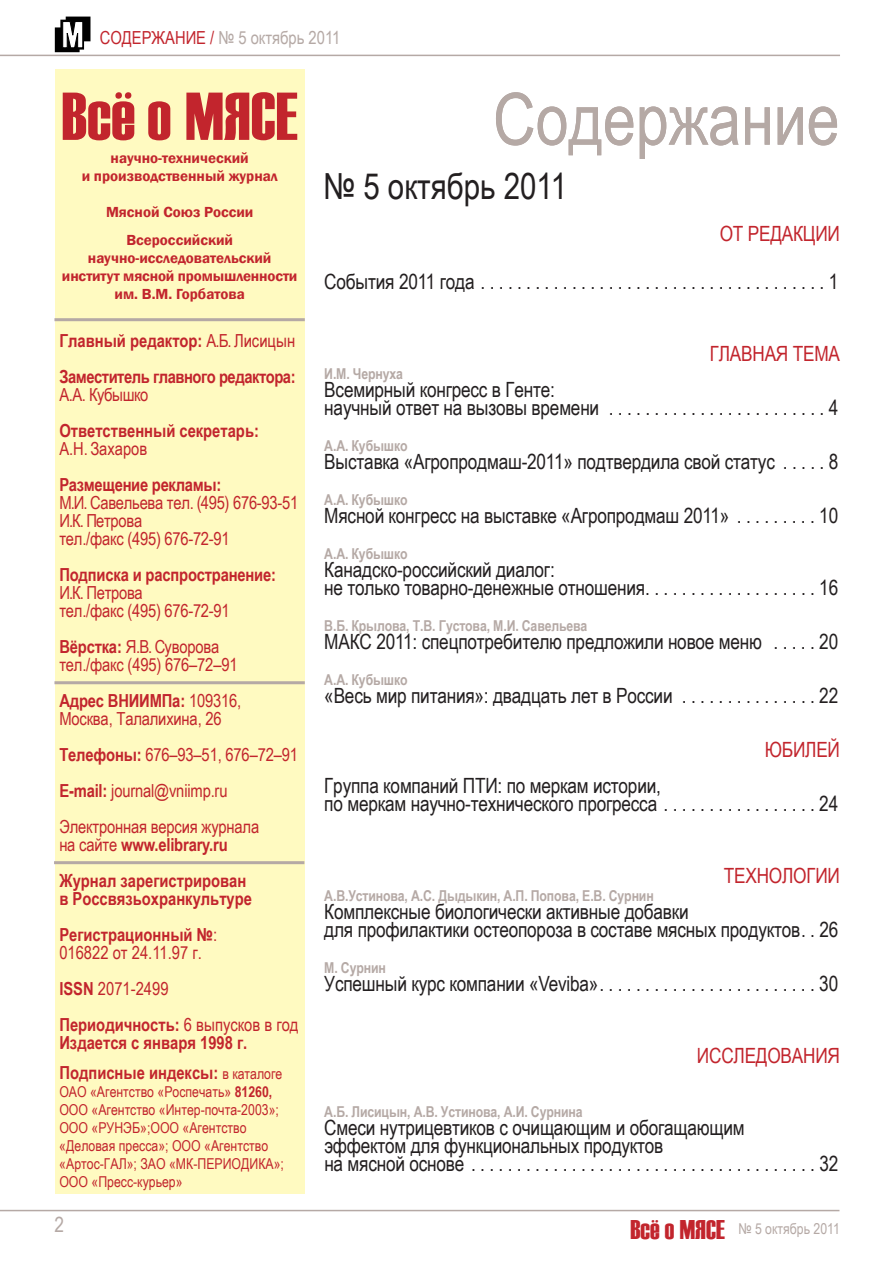
<style>
.page{position:relative;width:893px;height:1264px;background:#fff}
.page>*{position:absolute;margin:0;border:0;box-sizing:border-box;transform-origin:0 0}
.t1{font:72px "Arial Narrow";color:#b5a9a5}
.t2{font:67.5px "Haettenschweiler";color:#c2252d}
.t3{font:36px "Arial Narrow";color:#231f20}
.t4{font:27px "Haettenschweiler";color:#c2252d}
.t5{font:21px/18px "Arial Narrow";letter-spacing:-.01em;color:#231f20}
.t6{font:21px "Arial Narrow";letter-spacing:-.01em;color:#c2252d}
.t7{font:21px "Arial Narrow";color:#b5a9a5}
.t8{font:18px/18px "Arial Narrow";letter-spacing:-.01em;color:#c2252d}
.t9{font:700 18px/36px "Arial Narrow";color:#c2252d}
.t10{font:700 18px/36px "Arial Narrow";letter-spacing:-.025em;color:#c2252d}
.t11{font:18px "Arial Narrow";color:#b5a9a5}
.t12{font:700 15px "Arial Narrow";letter-spacing:-.01em;color:#b5a9a5}
.t13{font:15px/18px "Arial Narrow";color:#c2252d}
.t14{font:600 15px/18px "Franklin Gothic";color:#c2252d;text-align:center}
.t15{font:15px "Arial Narrow";color:#b5a9a5}
.s1{color:#c2252d}
.s2{font-weight:400}
.s3{font-weight:700}
.s4{font-weight:400;font-size:15px}
.s5{font-family:"Haettenschweiler";font-size:27px;color:#c2252d}
</style>
<div class="page">
<hr style="left:0;top:55px;width:840px;height:1px;background:#b5a9a5">
<hr style="left:0;top:1209px;width:839px;height:2px;background:#b5a9a5">
<div style="left:56px;top:29px;width:22px;height:22px;background:#000"></div>
<div style="left:55px;top:27px;width:25px;height:25px;border:3px solid #000"></div>
<div style="left:67px;top:18px;width:22px;height:22px;background:#000"></div>
<div style="left:66px;top:17px;width:24px;height:24px;border:3px solid #000"></div>
<div style="left:60px;top:20px;width:12px;height:9px;border:3px solid #000"></div>
<div style="left:72px;top:40px;width:12px;height:10px;border:3px solid #000"></div>
<svg style="left:62px;top:21px;width:21px;height:27px"></svg>
<div style="left:55px;top:70px;width:249px;height:1124px;background:#fffac1"></div>
<hr style="left:54px;top:318px;width:251px;height:3px;background:#b5a9a5">
<hr style="left:54px;top:681px;width:251px;height:3px;background:#b5a9a5">
<hr style="left:54px;top:861px;width:250px;height:3px;background:#b5a9a5">
<p class="t11" style="left:100px;top:27px;width:242px"><span class="s1">СОДЕРЖАНИЕ /</span> № 5 октябрь 2011</p>
<h2 class="t2" style="left:62px;top:81px;width:238px">Всё о МЯСЕ</h2>
<p class="t14" style="left:82px;top:148px;width:198px">научно-технический<br>и производственный журнал</p>
<p class="t14" style="left:106px;top:197px;width:149px;line-height:28.5px">Мясной Союз России<br>Всероссийский</p>
<p class="t14" style="left:62px;top:249px;width:237px">научно-исследовательский институт мясной промышленности им. В.М. Горбатова</p>
<p class="t10" style="left:59px;top:323px;width:238px">Главный редактор: <span class="s2">А.Б.Лисицын<br></span>Заместитель главного редактора:</p>
<p class="t8" style="left:59px;top:386px;width:90px">А.А. Кубышко</p>
<p class="t9" style="left:59px;top:413px;width:201px">Ответственный секретарь:</p>
<p class="t8" style="left:59px;top:440px;width:89px">А.Н. Захаров</p>
<p class="t9" style="left:59px;top:467px;width:163px">Размещение рекламы:</p>
<p class="t8" style="left:59px;top:494px;width:240px">М.И.Савельева тел. (495) 676-93-51<br>И.К.Петрова<br>тел./факс (495) 676-72-91</p>
<p class="t9" style="left:59px;top:557px;width:218px">Подписка и распространение:</p>
<p class="t8" style="left:59px;top:584px;width:172px">И.К.Петрова<br>тел./факс (495) 676-72-91</p>
<p class="t8" style="left:59px;top:638px;width:180px"><span class="s3">Вёрстка:</span> Я.В.Суворова тел./факс (495) 676–72–91</p>
<p class="t8" style="left:59px;top:692px;width:183px"><span class="s3">Адрес ВНИИМПа:</span> 109316,<br>Москва, Талалихина, 26</p>
<p class="t8" style="left:59px;top:737px;width:240px;line-height:36px"><span class="s3">Телефоны:</span> 676–93–51, 676–72–91<br><span class="s3">E-mail:</span> journal@vniimp.ru<br>Электронная версия журнала</p>
<p class="t9" style="left:59px;top:827px;width:188px"><span class="s2">на сайте</span> www.elibrary.ru<br>Журнал зарегистрирован</p>
<p class="t9" style="left:59px;top:881px;width:194px">в Россвязьохранкультуре<br>Регистрационный №<span class="s2">:</span></p>
<p class="t8" style="left:59px;top:935px;width:241px;line-height:36px">016822 от 24.11.97 г.<br><span class="s3">ISSN</span> 2071-2499<br><span class="s3">Периодичность:</span> 6 выпусков в год</p>
<p class="t9" style="left:59px;top:1028px;width:224px;line-height:30px">Издается с января 1998 г.<br>Подписные индексы: <span class="s4">в каталоге</span></p>
<p class="t13" style="left:59px;top:1083px;width:226px">OAO «Агентство «Роспечать» <span class="s3">81260,<br></span>ООО «Агентство «Интер-почта-2003»;<br>ООО «РУНЭБ»;ООО «Агентство «Деловая пресса»; ООО «Агентство «Артос-ГАЛ»; ЗАО «МК-ПЕРИОДИКА»;<br>ООО «Пресс-курьер»</p>
<h1 class="t1" style="left:493px;top:77px;width:348px">Содержание</h1>
<h3 class="t3" style="left:323px;top:165px;width:245px">№ 5 октябрь 2011</h3>
<p class="t6" style="left:719px;top:221px;width:122px">ОТ РЕДАКЦИИ</p>
<p class="t5" style="left:324px;top:272px;width:515px">События 2011 года . . . . . . . . . . . . . . . . . . . . . . . . . . . . . . . . . . . . . . 1</p>
<p class="t6" style="left:709px;top:341px;width:132px">ГЛАВНАЯ ТЕМА</p>
<p class="t12" style="left:324px;top:365px;width:80px">И.М. Чернуха</p>
<p class="t5" style="left:324px;top:380px;width:515px">Всемирный конгресс в Генте:<br>научный ответ на вызовы времени . . . . . . . . . . . . . . . . . . . . . . . . 4</p>
<p class="t12" style="left:324px;top:437px;width:85px">А.А. Кубышко</p>
<p class="t5" style="left:324px;top:452px;width:515px">Выставка «Агропродмаш-2011» подтвердила свой статус . . . . . 8</p>
<p class="t12" style="left:324px;top:491px;width:85px">А.А. Кубышко</p>
<p class="t5" style="left:324px;top:506px;width:515px">Мясной конгресс на выставке «Агропродмаш 2011» . . . . . . . . . 10</p>
<p class="t12" style="left:324px;top:545px;width:85px">А.А. Кубышко</p>
<p class="t5" style="left:324px;top:560px;width:515px">Канадско-российский диалог:<br>не только товарно-денежные отношения. . . . . . . . . . . . . . . . . . . 16</p>
<p class="t12" style="left:324px;top:617px;width:265px">В.Б. Крылова, Т.В. Густова, М.И. Савельева</p>
<p class="t5" style="left:324px;top:632px;width:515px">МАКС 2011: спецпотребителю предложили новое меню . . . . . 20</p>
<p class="t12" style="left:324px;top:671px;width:85px">А.А. Кубышко</p>
<p class="t5" style="left:324px;top:686px;width:515px">«Весь мир питания»: двадцать лет в России . . . . . . . . . . . . . . . 22</p>
<p class="t6" style="left:764px;top:737px;width:77px">ЮБИЛЕЙ</p>
<p class="t5" style="left:324px;top:776px;width:515px">Группа компаний ПТИ: по меркам истории,<br>по меркам научно-технического прогресса . . . . . . . . . . . . . . . . . 24</p>
<p class="t6" style="left:723px;top:863px;width:118px">ТЕХНОЛОГИИ</p>
<p class="t12" style="left:324px;top:887px;width:331px">А.В.Устинова, А.С. Дыдыкин, А.П. Попова, Е.В. Сурнин</p>
<p class="t5" style="left:324px;top:902px;width:515px">Комплексные биологически активные добавки<br>для профилактики остеопороза в составе мясных продуктов. . 26</p>
<p class="t12" style="left:324px;top:959px;width:63px">М. Сурнин</p>
<p class="t5" style="left:324px;top:974px;width:515px">Успешный курс компании «Veviba». . . . . . . . . . . . . . . . . . . . . . . . 30</p>
<p class="t6" style="left:697px;top:1043px;width:144px">ИССЛЕДОВАНИЯ</p>
<p class="t12" style="left:324px;top:1103px;width:260px">А.Б. Лисицын, А.В. Устинова, А.И. Сурнина</p>
<p class="t5" style="left:324px;top:1118px;width:515px">Смеси нутрицевтиков с очищающим и обогащающим<br>эффектом для функциональных продуктов<br>на мясной основе . . . . . . . . . . . . . . . . . . . . . . . . . . . . . . . . . . . . . . 32</p>
<p class="t7" style="left:55px;top:1212px;width:11px">2</p>
<p class="t15" style="left:630px;top:1220px;width:211px"><span class="s5">Всё о МЯС</span> № 5 октябрь 2011</p>
<p class="t4" style="left:716px;top:1215px;width:10px">Е</p>
</div>
